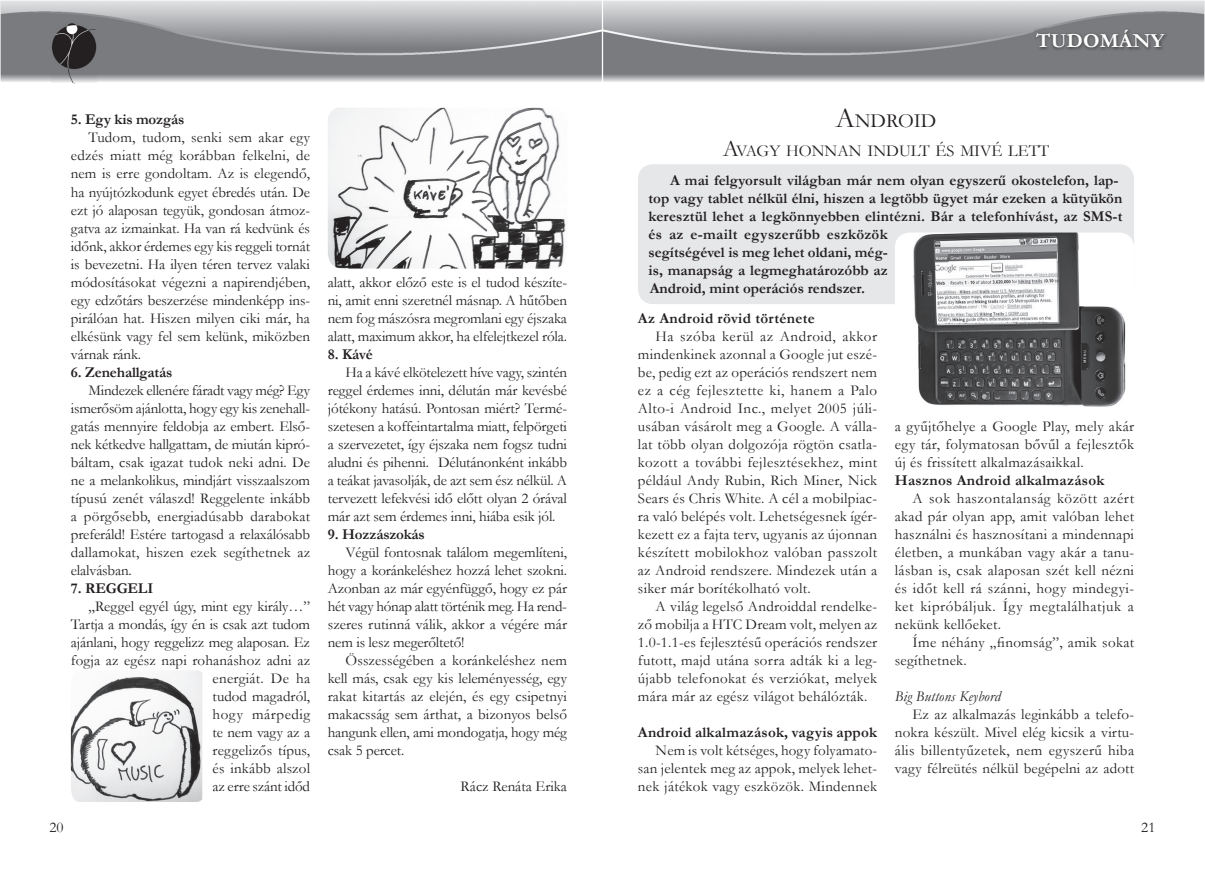
<style>
.page{position:relative;width:1205px;height:869px;background:#fff}
.page>*{position:absolute;margin:0;border:0;box-sizing:border-box;transform-origin:0 0}
.t1{font:20.12px "Garamond";color:#231f20}
.t2{font:700 20px "Garamond";color:#fff;scale:1.05 1}
.t3{font:16.62px "Garamond";color:#231f20}
.t4{font:15px/18px "Garamond";letter-spacing:.01em;color:#231f20;text-align:justify}
.t5{font:700 15px/18px "Garamond";letter-spacing:.005em;color:#231f20}
.t6{font:italic 15px "Garamond";letter-spacing:.01em;color:#231f20}
.s1{font-size:28.75px}
.s2{font-size:23.75px}
</style>
<div class="page">
<img style="left:71px;top:670px;width:131px;height:131px">
<img style="left:328px;top:108px;width:238px;height:160px">
<div style="left:638px;top:164px;width:496px;height:140px;background:#e6e7e9;border-radius:15px"></div>
<img style="left:895px;top:232px;width:239px;height:175px">
<img style="left:1px;top:1px;width:1203px;height:81px">
<img style="left:51px;top:22px;width:46px;height:62px">
<img style="left:1034px;top:28px;width:134px;height:23px">
<p class="t5" style="left:71px;top:111px;width:115px">5. Egy kis mozgás</p>
<p class="t4" style="left:71px;top:128px;width:241px;text-indent:18px">Tudom, tudom, senki sem akar egy edzés miatt még korábban felkelni, de nem is erre gondoltam. Az is elegendő, ha nyújtózkodunk egyet ébredés után. De ezt jó alaposan tegyük, gondosan átmoz&shy;gatva az izmainkat. Ha van rá kedvünk és időnk, akkor érdemes egy kis reggeli tornát is bevezetni. Ha ilyen téren tervez valaki módosításokat végezni a napirendjében, egy edzőtárs beszerzése mindenképp ins&shy;pirálóan hat. Hiszen milyen ciki már, ha elkésünk vagy fel sem kelünk, miközben várnak ránk.</p>
<p class="t5" style="left:71px;top:363px;width:103px">6. Zenehallgatás</p>
<p class="t4" style="left:71px;top:380px;width:241px;text-indent:18px">Mindezek ellenére fáradt vagy még? Egy ismerősöm ajánlotta, hogy egy kis zenehall&shy;gatás mennyire feldobja az embert. Első&shy;nek kétkedve hallgattam, de miután kipró&shy;báltam, csak igazat tudok neki adni. De ne a melankolikus, mindjárt visszaalszom típusú zenét válaszd! Reggelente inkább a pörgősebb, energiadúsabb darabokat preferáld! Estére tartogasd a relaxálósabb dallamokat, hiszen ezek segíthetnek az elalvásban.</p>
<p class="t5" style="left:71px;top:579px;width:84px">7. REGGELI</p>
<p class="t4" style="left:71px;top:596px;width:241px;text-align:right">„Reggel egyél úgy, mint egy király…”<br>Tartja a mondás, így én is csak azt tudom ajánlani, hogy reggelizz meg alaposan. Ez fogja az egész napi rohanáshoz adni az energiát. De ha<br>tudod magadról,<br>hogy márpedig<br>te nem vagy az a<br>reggelizős típus,<br>és inkább alszol<br>az erre szánt időd</p>
<p class="t4" style="left:50px;top:817px;width:16px">20</p>
<p class="t4" style="left:328px;top:272px;width:241px">alatt, akkor előző este is el tudod készíte&shy;ni, amit enni szeretnél másnap. A hűtőben nem fog mászósra megromlani egy éjszaka alatt, maximum akkor, ha elfelejtkezel róla.</p>
<p class="t5" style="left:328px;top:345px;width:47px">8. Kávé</p>
<p class="t4" style="left:328px;top:362px;width:241px;text-indent:18px">Ha a kávé elkötelezett híve vagy, szintén reggel érdemes inni, délután már kevésbé jótékony hatású. Pontosan miért? Termé&shy;szetesen a koffeintartalma miatt, felpörgeti a szervezetet, így éjszaka nem fogsz tudni aludni és pihenni. Délutánonként inkább a teákat javasolják, de azt sem ész nélkül. A tervezett lefekvési idő előtt olyan 2 órával már azt sem érdemes inni, hiába esik jól.</p>
<p class="t5" style="left:328px;top:525px;width:99px">9. Hozzászokás</p>
<p class="t4" style="left:328px;top:542px;width:241px;text-indent:18px">Végül fontosnak találom megemlíteni, hogy a koránkeléshez hozzá lehet szokni.<br>Azonban az már egyénfüggő, hogy ez pár hét vagy hónap alatt történik meg. Ha rend&shy;szeres rutinná válik, akkor a végére már nem is lesz megerőltető!</p>
<p class="t4" style="left:328px;top:650px;width:241px;text-indent:18px">Összességében a koránkeléshez nem kell más, csak egy kis leleményesség, egy rakat kitartás az elején, és egy csipetnyi makacsság sem árthat, a bizonyos belső hangunk ellen, ami mondogatja, hogy még csak 5 percet.</p>
<p class="t4" style="left:460px;top:776px;width:108px">Rácz Renáta Erika</p>
<h2 class="t2" style="left:1036px;top:27px;width:123px">TUDOMÁNY</h2>
<h1 class="t1" style="left:835px;top:107px;width:102px"><span class="s1">A</span>NDROID</h1>
<p class="t3" style="left:723px;top:139px;width:328px"><span class="s2">A</span>VAGY HONNAN INDULT ÉS MIVÉ LETT</p>
<p class="t5" style="left:648px;top:171px;width:475px;text-indent:21px">A mai felgyorsult világban már nem olyan egyszerű okostelefon, lap&shy;top vagy tablet nélkül élni, hiszen a legtöbb ügyet már ezeken a kütyükön keresztül lehet a legkönnyebben elintézni. Bár a telefonhívást, az SMS-t és az e-mailt egyszerűbb eszközök<br>segítségével is meg lehet oldani, még-<br>is, manapság a legmeghatározóbb az<br>Android, mint operációs rendszer.</p>
<p class="t5" style="left:638px;top:309px;width:178px">Az Android rövid története</p>
<p class="t4" style="left:638px;top:326px;width:241px;text-indent:18px">Ha szóba kerül az Android, akkor mindenkinek azonnal a Google jut eszé&shy;be, pedig ezt az operációs rendszert nem ez a cég fejlesztette ki, hanem a Palo Alto-i Android Inc., melyet 2005 júli&shy;usában vásárolt meg a Google. A válla&shy;lat több olyan dolgozója rögtön csatla&shy;kozott a további fejlesztésekhez, mint például Andy Rubin, Rich Miner, Nick Sears és Chris White. A cél a mobilpiac&shy;ra való belépés volt. Lehetségesnek ígér&shy;kezett ez a fajta terv, ugyanis az újonnan készített mobilokhoz valóban passzolt az Android rendszere. Mindezek után a siker már borítékolható volt.</p>
<p class="t4" style="left:638px;top:596px;width:241px;text-indent:18px">A világ legelső Androiddal rendelke&shy;ző mobilja a HTC Dream volt, melyen az 1.0-1.1-es fejlesztésű operációs rendszer futott, majd utána sorra adták ki a leg&shy;újabb telefonokat és verziókat, melyek mára már az egész világot behálózták.</p>
<p class="t5" style="left:638px;top:723px;width:241px">Android alkalmazások, vagyis appok</p>
<p class="t4" style="left:638px;top:740px;width:241px;text-indent:18px">Nem is volt kétséges, hogy folyamato&shy;san jelentek meg az appok, melyek lehet&shy;nek játékok vagy eszközök. Mindennek</p>
<p class="t4" style="left:895px;top:416px;width:241px">a gyűjtőhelye a Google Play, mely akár egy tár, folymatosan bővűl a fejlesztők új és frissített alkalmazásaikkal.</p>
<p class="t5" style="left:895px;top:471px;width:211px">Hasznos Android alkalmazások</p>
<p class="t4" style="left:895px;top:488px;width:241px;text-indent:18px">A sok haszontalanság között azért akad pár olyan app, amit valóban lehet használni és hasznosítani a mindennapi életben, a munkában vagy akár a tanu&shy;lásban is, csak alaposan szét kell nézni és időt kell rá szánni, hogy mindegyi&shy;ket kipróbáljuk. Így megtalálhatjuk a nekünk kellőeket.</p>
<p class="t4" style="left:895px;top:632px;width:241px;text-indent:18px">Íme néhány „finomság”, amik sokat segíthetnek.</p>
<p class="t6" style="left:895px;top:685px;width:107px">Big Buttons Keybord</p>
<p class="t4" style="left:895px;top:704px;width:241px;text-indent:18px">Ez az alkalmazás leginkább a telefo&shy;nokra készült. Mivel elég kicsik a virtu&shy;ális billentyűzetek, nem egyszerű hiba vagy félreütés nélkül begépelni az adott</p>
<p class="t4" style="left:1141px;top:817px;width:16px">21</p>
</div>
